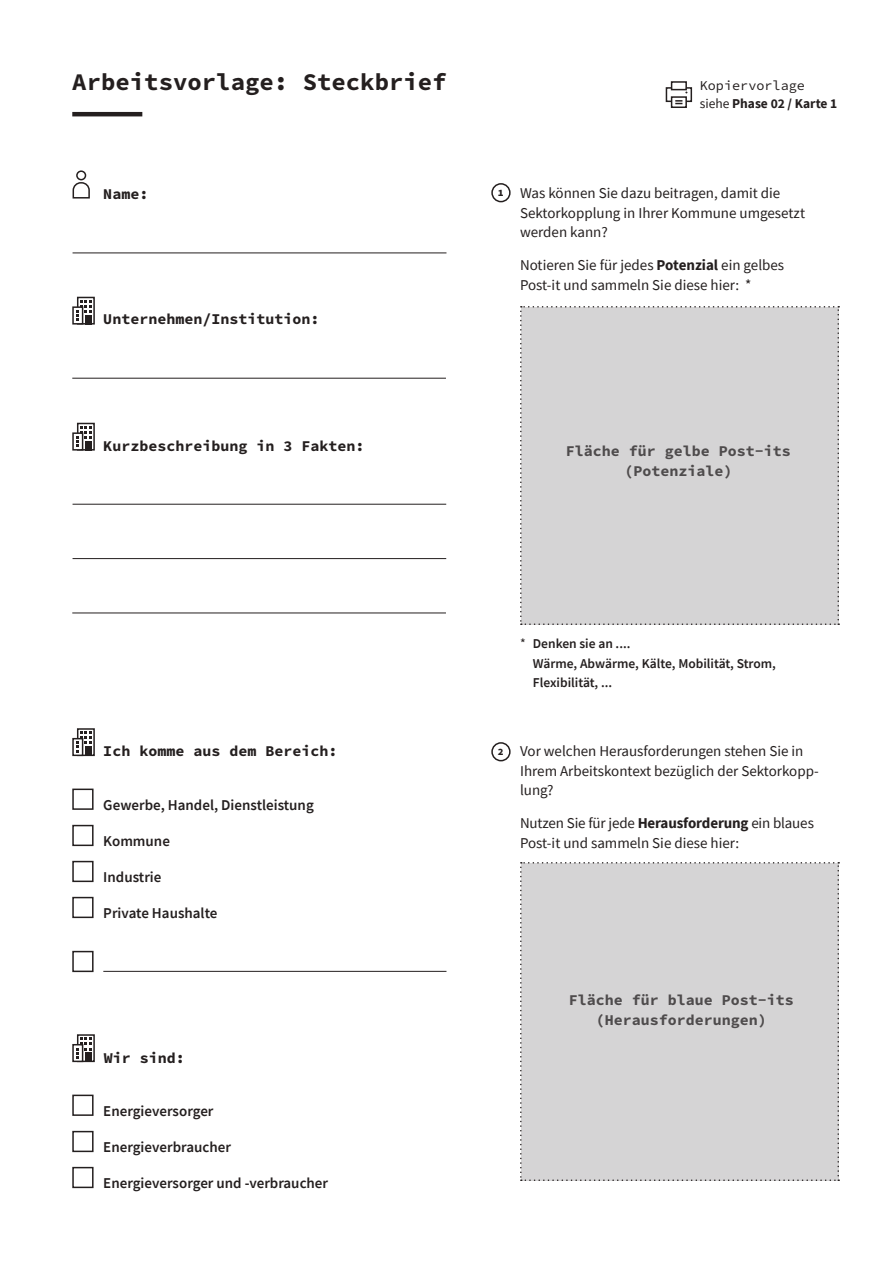
<style>
.page{position:relative;width:893px;height:1263px;background:#fff}
.page>*{position:absolute;margin:0;border:0;box-sizing:border-box;transform-origin:0 0}
.t1{font:24px "Source Code Variable";color:#241f1f}
.t2{font:15px/19.5px "Source Sans Pro";color:#241f1f}
.t3{font:600 15px "Source Sans Pro";color:#241f1f}
.t4{font:15px "Source Code Variable";color:#241f1f}
.t5{font:15px/19.5px "Source Code Variable";color:#4e4b4c;text-align:center}
.t6{font:600 13.5px/19.5px "Source Sans Pro";color:#241f1f}
.t7{font:700 13.5px "Source Sans Pro";color:#241f1f}
.t8{font:13.5px "Source Code Variable";color:#241f1f}
.t9{font:9.75px "Source Code Variable";color:#241f1f}
.s1{font-weight:400}
.s2{font-weight:700}
</style>
<div class="page">
<hr style="left:72px;top:112px;width:70px;height:4px;background:#241f1f">
<hr style="left:73px;top:253px;width:373px;height:1px;background:#241f1f">
<hr style="left:72px;top:378px;width:374px;height:1px;background:#241f1f">
<hr style="left:73px;top:504px;width:373px;height:1px;background:#241f1f">
<hr style="left:73px;top:558px;width:373px;height:1px;background:#241f1f">
<hr style="left:72px;top:613px;width:374px;height:1px;background:#241f1f">
<svg style="left:72px;top:182px;width:18px;height:17px"></svg>
<div style="left:76px;top:170px;width:10px;height:10px;border:2px solid #241f1f;border-radius:50%"></div>
<div style="left:77px;top:297px;width:18px;height:28px;border:2px solid #241f1f"></div>
<div style="left:85px;top:315px;width:7px;height:9px;background:#241f1f"></div>
<div style="left:73px;top:307px;width:10px;height:17px;background:#fff"></div>
<div style="left:72px;top:306px;width:11px;height:19px;border:2px solid #241f1f"></div>
<svg style="left:76px;top:300px;width:16px;height:21px"></svg>
<div style="left:77px;top:423px;width:18px;height:28px;border:2px solid #241f1f"></div>
<div style="left:85px;top:441px;width:7px;height:9px;background:#241f1f"></div>
<div style="left:73px;top:433px;width:10px;height:17px;background:#fff"></div>
<div style="left:72px;top:432px;width:11px;height:19px;border:2px solid #241f1f"></div>
<svg style="left:76px;top:426px;width:16px;height:21px"></svg>
<hr style="left:103px;top:971px;width:343px;height:1px;background:#241f1f">
<div style="left:72px;top:788px;width:22px;height:22px;border:2px solid #241f1f"></div>
<div style="left:77px;top:728px;width:18px;height:28px;border:2px solid #241f1f"></div>
<div style="left:85px;top:746px;width:7px;height:10px;background:#241f1f"></div>
<div style="left:72px;top:738px;width:11px;height:18px;border:2px solid #241f1f"></div>
<svg style="left:76px;top:731px;width:16px;height:21px"></svg>
<div style="left:72px;top:825px;width:22px;height:21px;border:2px solid #241f1f"></div>
<div style="left:72px;top:861px;width:22px;height:21px;border:2px solid #241f1f"></div>
<div style="left:72px;top:897px;width:22px;height:21px;border:2px solid #241f1f"></div>
<div style="left:72px;top:951px;width:22px;height:21px;border:2px solid #241f1f"></div>
<div style="left:72px;top:1094px;width:22px;height:22px;border:2px solid #241f1f"></div>
<div style="left:72px;top:1131px;width:22px;height:21px;border:2px solid #241f1f"></div>
<div style="left:72px;top:1167px;width:22px;height:21px;border:2px solid #241f1f"></div>
<div style="left:77px;top:1034px;width:18px;height:28px;border:2px solid #241f1f"></div>
<div style="left:85px;top:1052px;width:7px;height:10px;background:#241f1f"></div>
<div style="left:72px;top:1044px;width:11px;height:18px;border:2px solid #241f1f"></div>
<svg style="left:76px;top:1037px;width:16px;height:21px"></svg>
<div style="left:520px;top:306px;width:319px;height:319px;background:#d5d4d5"></div>
<div style="left:520px;top:862px;width:319px;height:319px;background:#d5d4d5"></div>
<div style="left:491px;top:183px;width:20px;height:19px;border:2px solid #241f1f;border-radius:50%"></div>
<div style="left:491px;top:742px;width:20px;height:19px;border:2px solid #241f1f;border-radius:50%"></div>
<svg style="left:670px;top:90px;width:18px;height:9px"></svg>
<div style="left:666px;top:87px;width:26px;height:15px;border:2px solid #241f1f"></div>
<div style="left:671px;top:81px;width:16px;height:9px;border:2px solid #241f1f"></div>
<svg style="left:674px;top:99px;width:10px;height:6px"></svg>
<div style="left:671px;top:96px;width:16px;height:12px;border:2px solid #241f1f"></div>
<svg style="left:675px;top:100px;width:7px;height:4px"></svg>
<h1 class="t1" style="left:72px;top:65px;width:376px">Arbeitsvorlage: Steckbrief</h1>
<p class="t4" style="left:103px;top:183px;width:46px">Name:</p>
<p class="t4" style="left:103px;top:308px;width:218px">Unternehmen/Institution:</p>
<p class="t4" style="left:103px;top:435px;width:263px">Kurzbeschreibung in 3 Fakten:</p>
<p class="t8" style="left:700px;top:76px;width:107px">Kopiervorlage</p>
<p class="t7" style="left:700px;top:94px;width:139px"><span class="s1">siehe</span> Phase 02 / Karte 1</p>
<p class="t9" style="left:498px;top:186px;width:7px">1</p>
<p class="t2" style="left:520px;top:183px;width:286px">Was können Sie dazu beitragen, damit die<br>Sektorkopplung in Ihrer Kommune umgesetzt werden kann?</p>
<p class="t2" style="left:520px;top:255px;width:266px">Notieren Sie für jedes <span class="s2">Potenzial</span> ein gelbes<br>Post-it und sammeln Sie diese hier: *</p>
<p class="t5" style="left:566px;top:442px;width:226px">Fläche für gelbe Post-its (Potenziale)</p>
<p class="t4" style="left:103px;top:740px;width:236px">Ich komme aus dem Bereich:</p>
<p class="t3" style="left:103px;top:795px;width:212px">Gewerbe, Handel, Dienstleistung</p>
<p class="t3" style="left:103px;top:831px;width:68px">Kommune</p>
<p class="t3" style="left:103px;top:867px;width:60px">Industrie</p>
<p class="t3" style="left:103px;top:903px;width:116px">Private Haushalte</p>
<p class="t4" style="left:104px;top:1046px;width:82px">Wir sind:</p>
<p class="t3" style="left:103px;top:1101px;width:112px">Energieversorger</p>
<p class="t3" style="left:103px;top:1137px;width:129px">Energieverbraucher</p>
<p class="t3" style="left:103px;top:1173px;width:226px">Energieversorger und -verbraucher</p>
<p class="t6" style="left:533px;top:634px;width:245px;text-indent:-13px"><span class="s1">*</span> Denken sie an ....<br>Wärme, Abwärme, Kälte, Mobilität, Strom,<br>Flexibilität, ...</p>
<p class="t9" style="left:498px;top:745px;width:7px">2</p>
<p class="t2" style="left:520px;top:741px;width:300px">Vor welchen Herausforderungen stehen Sie in<br>Ihrem Arbeitskontext bezüglich der Sektorkopp&shy;lung?</p>
<p class="t2" style="left:520px;top:813px;width:295px">Nutzen Sie für jede <span class="s2">Herausforderung</span> ein blaues<br>Post-it und sammeln Sie diese hier:</p>
<p class="t5" style="left:569px;top:991px;width:227px">Fläche für blaue Post-its (Herausforderungen)</p>
</div>
